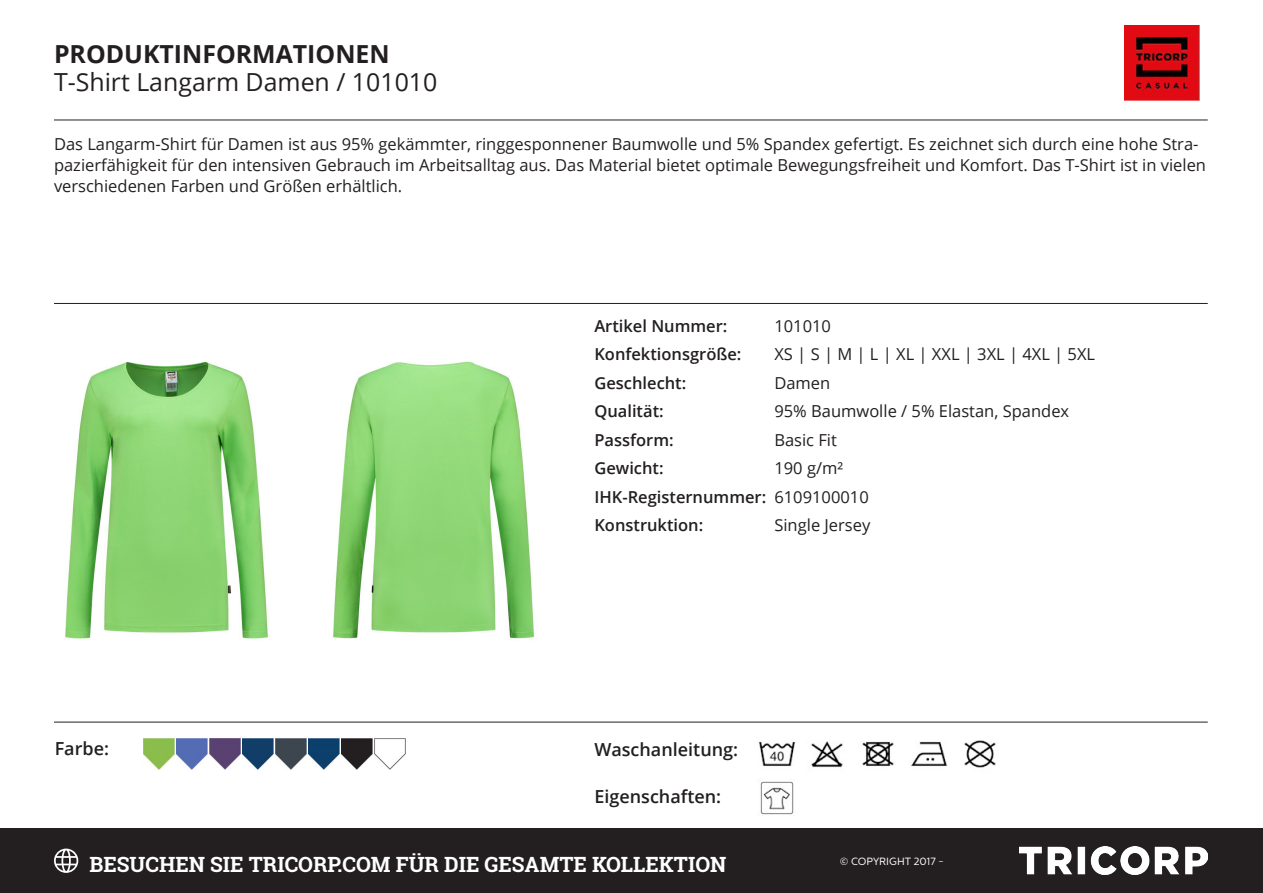
<style>
.page{position:relative;width:1263px;height:893px;background:#fff}
.page>*{position:absolute;margin:0;border:0;box-sizing:border-box;transform-origin:0 0}
.t1{font:24.9px "Open Sans";color:#231f20}
.t2{font:700 24.9px "Open Sans";color:#231f20}
.t3{font:700 21px "Roboto Slab";color:#fff}
.t4{font:600 18px "Open Sans";color:#231f20}
.Kenmerken{font:16.5px/21px "Open Sans";color:#231f20}
.Kenmerk{font:600 16.5px "Open Sans";color:#231f20}
.Kenmerk-2{font:16.5px "Open Sans";color:#231f20}
.t5{font:10.5px "Centrale Sans";color:#fff}
.s1{font-weight:400}
</style>
<div class="page">
<img style="left:1124px;top:26px;width:75px;height:74px">
<img style="left:65px;top:361px;width:203px;height:278px">
<img style="left:332px;top:361px;width:203px;height:278px">
<img style="left:862px;top:741px;width:32px;height:25px">
<img style="left:758px;top:741px;width:38px;height:25px">
<img style="left:811px;top:741px;width:32px;height:27px">
<img style="left:964px;top:740px;width:32px;height:28px">
<img style="left:911px;top:741px;width:37px;height:25px">
<img style="left:760px;top:781px;width:34px;height:34px">
<img style="left:143px;top:738px;width:31px;height:31px">
<img style="left:176px;top:738px;width:31px;height:31px">
<img style="left:209px;top:738px;width:31px;height:31px">
<img style="left:242px;top:738px;width:31px;height:31px">
<img style="left:276px;top:738px;width:31px;height:31px">
<img style="left:309px;top:738px;width:31px;height:31px">
<img style="left:342px;top:738px;width:31px;height:31px">
<img style="left:375px;top:738px;width:31px;height:31px">
<hr style="left:54px;top:120px;width:1154px;height:1px;background:#231f20">
<hr style="left:54px;top:303px;width:1154px;height:1px;background:#231f20">
<hr style="left:54px;top:722px;width:1154px;height:1px;background:#231f20">
<div style="left:0;top:828px;width:1263px;height:65px;background:#231f20"></div>
<svg style="left:54px;top:849px;width:24px;height:24px"></svg>
<img style="left:1020px;top:847px;width:188px;height:28px">
<p class="t2" style="left:54px;top:36px;width:337px">PRODUKTINFORMATIONEN</p>
<p class="t1" style="left:54px;top:65px;width:385px">T-Shirt Langarm Damen / 101010</p>
<p class="Kenmerken" style="left:54px;top:133px;width:1153px">Das Langarm-Shirt für Damen ist aus 95% gekämmter, ringgesponnener Baumwolle und 5% Spandex gefertigt. Es zeichnet sich durch eine hohe Stra&shy;pazierfähigkeit für den intensiven Gebrauch im Arbeitsalltag aus. Das Material bietet optimale Bewegungsfreiheit und Komfort. Das T-Shirt ist in vielen verschiedenen Farben und Größen erhältlich.</p>
<p class="t4" style="left:55px;top:736px;width:56px">Farbe:</p>
<p class="Kenmerk" style="left:594px;top:314px;width:135px">Artikel Nummer:</p>
<p class="Kenmerk-2" style="left:774px;top:314px;width:58px">101010</p>
<p class="Kenmerk" style="left:594px;top:343px;width:149px">Konfektionsgröße:</p>
<p class="Kenmerk-2" style="left:774px;top:343px;width:322px">XS | S | M | L | XL | XXL | 3XL | 4XL | 5XL</p>
<p class="Kenmerk" style="left:594px;top:371px;width:93px">Geschlecht:</p>
<p class="Kenmerk-2" style="left:774px;top:371px;width:57px">Damen</p>
<p class="Kenmerk" style="left:594px;top:400px;width:71px">Qualität:</p>
<p class="Kenmerk-2" style="left:774px;top:400px;width:296px">95% Baumwolle / 5% Elastan, Spandex</p>
<p class="Kenmerk" style="left:594px;top:428px;width:81px">Passform:</p>
<p class="Kenmerk-2" style="left:774px;top:428px;width:64px">Basic Fit</p>
<p class="Kenmerk" style="left:594px;top:457px;width:71px">Gewicht:</p>
<p class="Kenmerk-2" style="left:774px;top:457px;width:70px">190 g/m²</p>
<p class="Kenmerk" style="left:594px;top:485px;width:276px">IHK-Registernummer: <span class="s1">6109100010</span></p>
<p class="Kenmerk" style="left:594px;top:514px;width:110px">Konstruktion:</p>
<p class="Kenmerk-2" style="left:774px;top:514px;width:97px">Single Jersey</p>
<p class="t4" style="left:594px;top:737px;width:145px">Waschanleitung:</p>
<p class="t4" style="left:594px;top:784px;width:128px">Eigenschaften:</p>
<p class="t3" style="left:90px;top:850px;width:638px">BESUCHEN SIE TRICORP.COM FÜR DIE GESAMTE KOLLEKTION</p>
<p class="t5" style="left:840px;top:855px;width:106px">© COPYRIGHT 2017 -</p>
</div>
